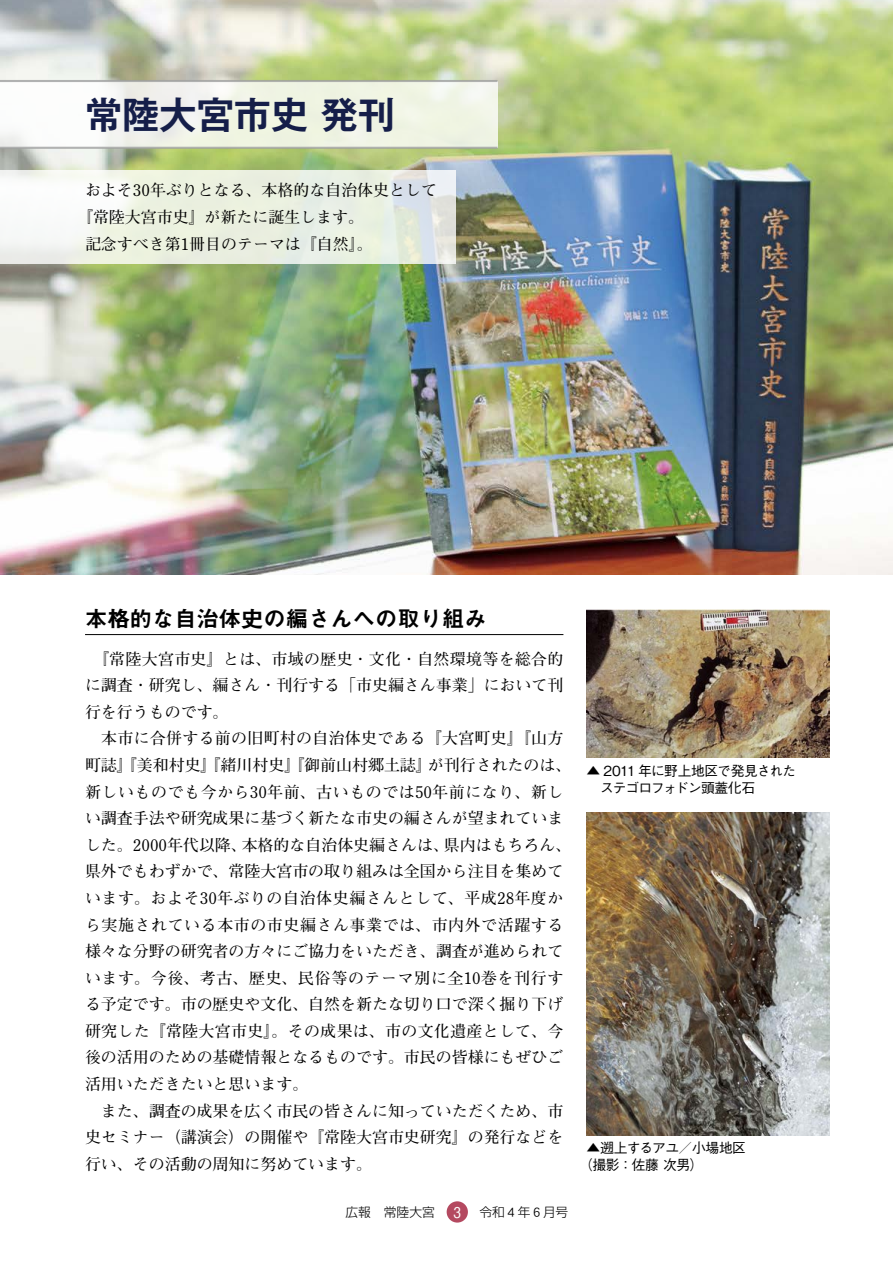
<style>
.page{position:relative;width:893px;height:1263px;background:#fff}
.page>*{position:absolute;margin:0;border:0;box-sizing:border-box;transform-origin:0 0}
.t1{font:700 37.2px "Gothic MB101 Pro De";color:#151e49}
.t2{font:22.35px "Midashi Go Pro MB31";color:#000}
.t3{font:700 15.9px/26.5px "Futo Min A101 Pro";color:#000}
.t4{font:500 13.8px/17px "Gothic BBB Pro";letter-spacing:-.05em;color:#000}
.t5{font:500 13.8px/17px "Gothic BBB Pro";letter-spacing:-.03em;color:#000}
.t6{font:300 12.75px "Shin Go Pro";color:#000}
.s1{font-family:"Gothic BBB Pro";font-weight:500;font-size:14.85px;color:#fff}
.s2{font-family:"Heisei Kaku Go Std W3";font-weight:400}
</style>
<div class="page">
<img style="left:0;top:0;width:893px;height:574px">
<img style="left:587px;top:812px;width:242px;height:323px">
<img style="left:587px;top:609px;width:242px;height:149px">
<svg style="left:0;top:170px;width:455px;height:94px;fill:#ebf1e2"></svg>
<div style="left:0;top:81px;width:497px;height:67px;background:linear-gradient(to right,#f8f8f8,#edf2df)"></div>
<hr style="left:85px;top:634px;width:478px;height:1px;background:#000">
<hr style="left:0;top:459px;width:1px;height:94px;background:#fff">
<hr style="left:0;top:391px;width:1px;height:55px;background:#fff">
<hr style="left:0;top:80px;width:497px;height:2px;background:#9fa0a0">
<hr style="left:0;top:147px;width:497px;height:2px;background:#9fa0a0">
<div style="left:447px;top:1201px;width:21px;height:21px;background:#b44960;border-radius:50%"></div>
<h1 class="t1" style="left:85px;top:83px;width:312px">常陸大宮市史 発刊</h1>
<p class="t3" style="left:85px;top:175px;width:353px">およそ30年ぶりとなる、本格的な自治体史として</p>
<p class="t3" style="left:77px;top:202px;width:289px">『常陸大宮市史』が新たに誕生します。</p>
<p class="t3" style="left:85px;top:228px;width:289px">記念すべき第1冊目のテーマは『自然』。</p>
<h2 class="t2" style="left:85px;top:601px;width:403px">本格的な自治体史の編さんへの取り組み</h2>
<p class="t3" style="left:85px;top:643px;width:488px">　『常陸大宮市史』とは、市域の歴史・文化・自然環境等を総合的に調査・研究し、編さん・刊行する「市史編さん事業」において刊行を行うものです。<br>　本市に合併する前の旧町村の自治体史である『大宮町史』『山方町誌』『美和村史』『緒川村史』『御前山村郷土誌』が刊行されたのは、新しいものでも今から30年前、古いものでは50年前になり、新しい調査手法や研究成果に基づく新たな市史の編さんが望まれていました。2000年代以降、本格的な自治体史編さんは、県内はもちろん、県外でもわずかで、常陸大宮市の取り組みは全国から注目を集めています。およそ30年ぶりの自治体史編さんとして、平成28年度から実施されている本市の市史編さん事業では、市内外で活躍する様々な分野の研究者の方々にご協力をいただき、調査が進められています。今後、考古、歴史、民俗等のテーマ別に全10巻を刊行する予定です。市の歴史や文化、自然を新たな切り口で深く掘り下げ研究した『常陸大宮市史』。その成果は、市の文化遺産として、今後の活用のための基礎情報となるものです。市民の皆様にもぜひご活用いただきたいと思います。<br>　また、調査の成果を広く市民の皆さんに知っていただくため、市史セミナー（講演会）の開催や『常陸大宮市史研究』の発行などを行い、その活動の周知に努めています。</p>
<p class="t6" style="left:346px;top:1201px;width:91px">広報　常陸大宮</p>
<p class="t6" style="left:454px;top:1201px;width:116px"><span class="s1">3</span> 令和<span class="s2">４</span>年<span class="s2">６</span>月号</p>
<p class="t4" style="left:587px;top:760px;width:211px">▲ 2011 年に野上地区で発見された　ステゴロフォドン頭蓋化石</p>
<p class="t5" style="left:579px;top:1137px;width:168px;text-indent:8px">▲遡上するアユ／小場地区（撮影：佐藤 次男）</p>
</div>
